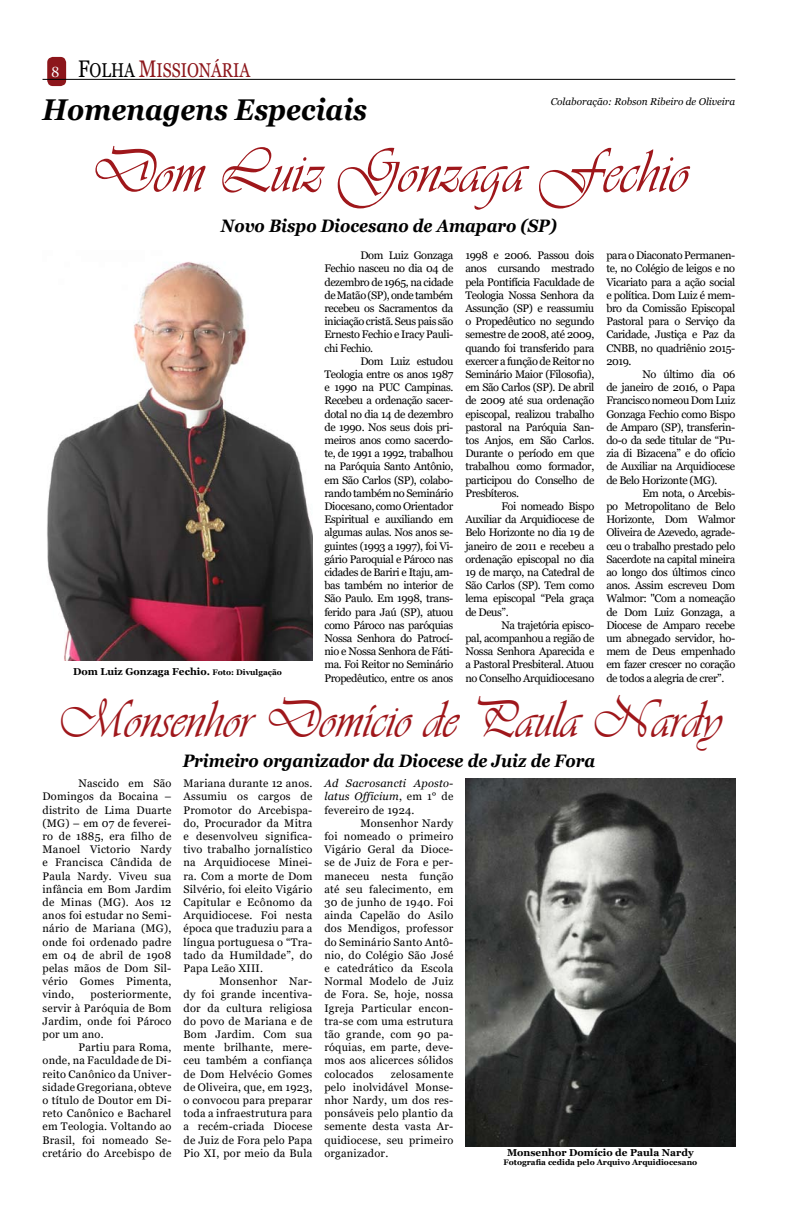
<style>
.page{position:relative;width:792px;height:1224px;background:#fff}
.page>*{position:absolute;margin:0;border:0;box-sizing:border-box;transform-origin:0 0}
.t1{font:64px "Vivaldii";color:#9f171b;scale:.9 1}
.t2{font:55px "Vivaldii";color:#9f171b;scale:.9 1}
.t3{font:italic 700 30px "Georgia";color:#000;scale:.9 1}
.t4{font:20px "Georgia";color:#8c161b;scale:.8 1}
.t5{font:italic 700 18px "Georgia";color:#000;scale:.9 1}
.t6{font:11px/13.2px "Georgia";letter-spacing:-.035em;color:#000;text-align:justify}
.t7{font:italic 11px/13.2px "Georgia";letter-spacing:.02em;color:#000;text-align:justify}
.t8{font:700 10px "Georgia";color:#000}
.t9{font:italic 10px "Georgia";color:#000}
.t10{font:700 8px "Georgia";color:#000}
.s1{font-family:"Lucida Bright";font-size:14px;color:#fff}
.s2{font-size:24px;color:#000}
.s3{color:#000}
.s4{font-size:24px}
.s5{font-size:14px;color:#fff}
.s6{font-size:8px}
.s7{font-style:normal}
</style>
<div class="page">
<div style="left:47px;top:57px;width:19px;height:29px;background:#8c161b;border-radius:6px"></div>
<hr style="left:43px;top:79px;width:692px;height:1px;background:#000">
<img style="left:47px;top:261px;width:265px;height:400px">
<img style="left:465px;top:779px;width:270px;height:368px">
<h3 class="t4" style="left:51px;top:58px;width:275px"><span class="s1">8</span> <span class="s2">F</span><span class="s3">OLHA</span> <span class="s4">M</span>ISSIONÁRIA <span class="s5">8</span></h3>
<h3 class="t3" style="left:43px;top:91px;width:362px">Homenagens Especiais</h3>
<h1 class="t1" style="left:90px;top:134px;width:666px">Dom Luiz Gonzaga Fechio</h1>
<h3 class="t5" style="left:221px;top:214px;width:375px">Novo Bispo Diocesano de Amaparo (SP)</h3>
<p class="t9" style="left:551px;top:96px;width:186px">Colaboração: Robson Ribeiro de Oliveira</p>
<p class="t6" style="left:465px;top:249px;width:130px">1998 e 2006. Passou dois anos cursando mestrado pela Pontifícia Faculdade de Teologia Nossa Senhora da Assunção (SP) e reassumiu o Propedêutico no segundo semestre de 2008, até 2009, quando foi transferido para exercer a função de Reitor no Seminário Maior (Filosofia), em São Carlos (SP). De abril de 2009 até sua ordenação episcopal, realizou trabalho pastoral na Paróquia San&shy;tos Anjos, em São Carlos.<br>Durante o período em que trabalhou como formador, participou do Conselho de Presbíteros.</p>
<p class="t6" style="left:465px;top:500px;width:130px;text-indent:36px">Foi nomeado Bispo Auxiliar da Arquidiocese de Belo Horizonte no dia 19 de janeiro de 2011 e recebeu a ordenação episcopal no dia 19 de março, na Catedral de São Carlos (SP). Tem como lema episcopal “Pela graça de Deus”.</p>
<p class="t6" style="left:465px;top:619px;width:130px;text-indent:36px">Na trajetória episco&shy;pal, acompanhou a região de Nossa Senhora Aparecida e a Pastoral Presbiteral. Atuou no Conselho Arquidiocesano</p>
<p class="t6" style="left:324px;top:249px;width:130px;text-indent:36px">Dom Luiz Gonzaga Fechio nasceu no dia 04 de dezembro de 1965, na cidade de Matão (SP), onde também recebeu os Sacramentos da iniciação cristã. Seus pais são Ernesto Fechio e Iracy Pauli&shy;chi Fechio.</p>
<p class="t6" style="left:324px;top:355px;width:130px;text-indent:36px">Dom Luiz estudou Teologia entre os anos 1987 e 1990 na PUC Campinas.<br>Recebeu a ordenação sacer&shy;dotal no dia 14 de dezembro de 1990. Nos seus dois pri&shy;meiros anos como sacerdo&shy;te, de 1991 a 1992, trabalhou na Paróquia Santo Antônio, em São Carlos (SP), colabo&shy;rando também no Seminário Diocesano, como Orientador Espiritual e auxiliando em algumas aulas. Nos anos se&shy;guintes (1993 a 1997), foi Vi&shy;gário Paroquial e Pároco nas cidades de Bariri e Itaju, am&shy;bas também no interior de São Paulo. Em 1998, trans&shy;ferido para Jaú (SP), atuou como Pároco nas paróquias Nossa Senhora do Patrocí&shy;nio e Nossa Senhora de Fáti&shy;ma. Foi Reitor no Seminário Propedêutico, entre os anos</p>
<p class="t6" style="left:606px;top:249px;width:130px">para o Diaconato Permanen&shy;te, no Colégio de leigos e no Vicariato para a ação social e política. Dom Luiz é mem&shy;bro da Comissão Episcopal Pastoral para o Serviço da Caridade, Justiça e Paz da CNBB, no quadriênio 2015- 2019.</p>
<p class="t6" style="left:606px;top:368px;width:130px;text-indent:36px">No último dia 06 de janeiro de 2016, o Papa Francisco nomeou Dom Luiz Gonzaga Fechio como Bispo de Amparo (SP), transferin&shy;do-o da sede titular de “Pu&shy;zia di Bizacena” e do ofício de Auxiliar na Arquidiocese de Belo Horizonte (MG).</p>
<p class="t6" style="left:606px;top:487px;width:130px;text-indent:36px">Em nota, o Arcebis&shy;po Metropolitano de Belo Horizonte, Dom Walmor Oliveira de Azevedo, agrade&shy;ceu o trabalho prestado pelo Sacerdote na capital mineira ao longo dos últimos cinco anos. Assim escreveu Dom Walmor: "Com a nomeação de Dom Luiz Gonzaga, a Diocese de Amparo recebe um abnegado servidor, ho&shy;mem de Deus empenhado em fazer crescer no coração de todos a alegria de crer”.</p>
<h2 class="t2" style="left:57px;top:687px;width:739px">Monsenhor Domício de Paula Nardy</h2>
<h3 class="t5" style="left:183px;top:749px;width:460px">Primeiro organizador da Diocese de Juiz de Fora</h3>
<p class="t6" style="left:43px;top:777px;width:130px;text-indent:36px">Nascido em São Domingos da Bocaina – distrito de Lima Duarte (MG) – em 07 de feverei&shy;ro de 1885, era filho de Manoel Victorio Nardy e Francisca Cândida de Paula Nardy. Viveu sua infância em Bom Jardim de Minas (MG). Aos 12 anos foi estudar no Semi&shy;nário de Mariana (MG), onde foi ordenado padre em 04 de abril de 1908 pelas mãos de Dom Sil&shy;vério Gomes Pimenta, vindo,</p>
<p class="t8" style="left:73px;top:665px;width:210px">Dom Luiz Gonzaga Fechio. <span class="s6">Foto: Divulgação</span></p>
<p class="t6" style="left:183px;top:777px;width:130px">Mariana durante 12 anos.<br>Assumiu os cargos de Promotor do Arcebispa&shy;do, Procurador da Mitra e desenvolveu significa&shy;tivo trabalho jornalístico na Arquidiocese Minei&shy;ra. Com a morte de Dom Silvério, foi eleito Vigário Capitular e Ecônomo da Arquidiocese. Foi nesta época que traduziu para a língua portuguesa o “Tra&shy;tado da Humildade”, do Papa Leão XIII.</p>
<p class="t6" style="left:183px;top:975px;width:130px;text-indent:36px">Monsenhor Nar&shy;dy foi grande incentiva&shy;dor da cultura religiosa do povo de Mariana e de Bom Jardim. Com sua mente brilhante, mere&shy;ceu também a confiança de Dom Helvécio Gomes de Oliveira, que, em 1923, o convocou para preparar toda a infraestrutura para a recém-criada Diocese de Juiz de Fora pelo Papa Pio XI, por meio da Bula</p>
<p class="t7" style="left:324px;top:777px;width:130px">Ad Sacrosancti Aposto&shy;latus Officium<span class="s7">, em 1° de fevereiro de 1924.</span></p>
<p class="t6" style="left:324px;top:817px;width:130px;text-indent:36px">Monsenhor Nardy foi nomeado o primeiro Vigário Geral da Dioce&shy;se de Juiz de Fora e per&shy;maneceu nesta função até seu falecimento, em 30 de junho de 1940. Foi ainda Capelão do Asilo dos Mendigos, professor do Seminário Santo Antô&shy;nio, do Colégio São José e catedrático da Escola Normal Modelo de Juiz de Fora. Se, hoje, nossa Igreja Particular encon&shy;tra-se com uma estrutura tão grande, com 90 pa&shy;róquias, em parte, deve&shy;mos aos alicerces sólidos colocados</p>
<p class="t6" style="left:43px;top:988px;width:130px;text-indent:48px">posteriormente, servir à Paróquia de Bom Jardim, onde foi Pároco por um ano.</p>
<p class="t6" style="left:43px;top:1041px;width:130px;text-indent:36px">Partiu para Roma, onde, na Faculdade de Di&shy;reito Canônico da Univer&shy;sidade Gregoriana, obteve o título de Doutor em Di&shy;reto Canônico e Bacharel em Teologia. Voltando ao Brasil, foi nomeado Se&shy;cretário do Arcebispo de</p>
<p class="t6" style="left:324px;top:1067px;width:130px;text-indent:67px">zelosamente pelo inolvidável Monse&shy;nhor Nardy, um dos res&shy;ponsáveis pelo plantio da semente desta vasta Ar&shy;quidiocese, seu primeiro organizador.</p>
<p class="t8" style="left:507px;top:1146px;width:188px">Monsenhor Domício de Paula Nardy</p>
<p class="t10" style="left:503px;top:1157px;width:195px">Fotografia cedida pelo Arquivo Arquidiocesano</p>
</div>
